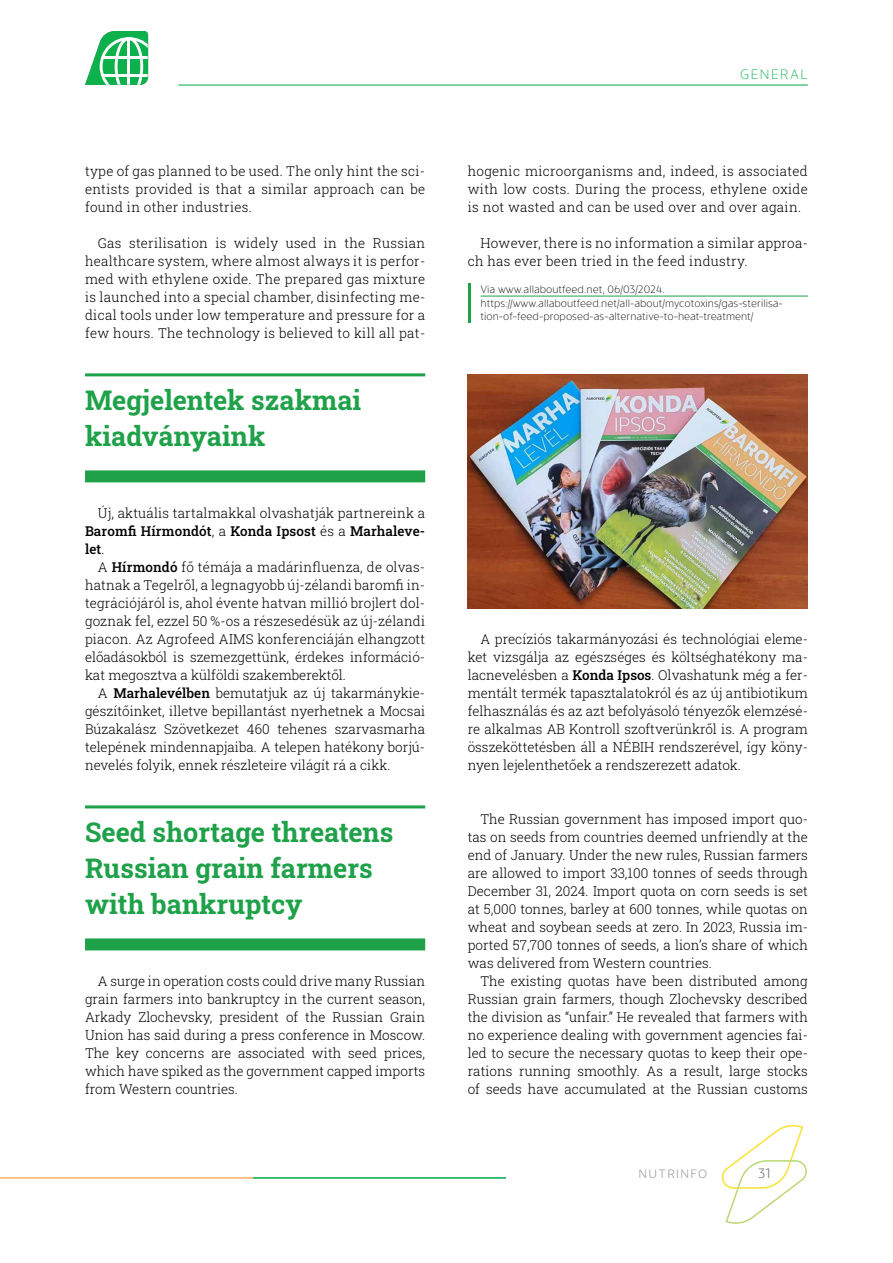
<style>
.page{position:relative;width:893px;height:1263px;background:#fff}
.page>*{position:absolute;margin:0;border:0;box-sizing:border-box;transform-origin:0 0}
.t1{font:700 27px/36px "Roboto Slab";color:#1ea149}
.t2{font:300 13.5px/18px "Roboto Slab";letter-spacing:.005em;color:#000;text-align:justify}
.t3{font:200 13.5px "Evander";letter-spacing:.105em;color:#0db14b}
.t4{font:300 13.5px "Evander Pro";color:#77787b}
.t5{font:300 12px "Evander Pro";letter-spacing:.105em;color:#9d9fa2}
.t6{font:200 10.5px/13.5px "Evander";color:#000}
.s1{font-weight:500}
</style>
<div class="page">
<svg style="left:721px;top:1125px;width:86px;height:99px"></svg>
<hr style="left:0;top:1177px;width:253px;height:2px;background:#fbb161">
<hr style="left:253px;top:1177px;width:253px;height:2px;background:#00a94d">
<hr style="left:178px;top:85px;width:630px;height:1px;background:#00a94d">
<svg style="left:85px;top:31px;width:63px;height:54px"></svg>
<hr style="left:103px;top:56px;width:45px;height:3px;background:#fff">
<hr style="left:127px;top:39px;width:3px;height:46px;background:#fff">
<hr style="left:103px;top:74px;width:45px;height:2px;background:#fff">
<hr style="left:85px;top:805px;width:340px;height:3px;background:#1ea149">
<div style="left:85px;top:938px;width:340px;height:12px;background:#1ea149"></div>
<hr style="left:468px;top:283px;width:2px;height:40px;background:#1ea149">
<hr style="left:480px;top:296px;width:328px;height:1px;background:#1ea149">
<hr style="left:85px;top:373px;width:340px;height:3px;background:#1ea149">
<div style="left:85px;top:470px;width:340px;height:12px;background:#1ea149"></div>
<img style="left:468px;top:374px;width:340px;height:234px">
<p class="t2" style="left:85px;top:162px;width:342px">type of gas planned to be used. The only hint the sci&shy;entists provided is that a similar approach can be found in other industries.</p>
<p class="t2" style="left:85px;top:234px;width:342px;text-indent:13px">Gas sterilisation is widely used in the Russian healthcare system, where almost always it is perfor&shy;med with ethylene oxide. The prepared gas mixture is launched into a special chamber, disinfecting me&shy;dical tools under low temperature and pressure for a few hours. The technology is believed to kill all pat-</p>
<h1 class="t1" style="left:85px;top:382px;width:278px">Megjelentek szakmai kiadványaink</h1>
<p class="t2" style="left:85px;top:504px;width:342px;text-indent:13px">Új, aktuális tartalmakkal olvashatják partnereink a <span class="s1">Baromfi Hírmondót</span>, a <span class="s1">Konda Ipsost</span> és a <span class="s1">Marhaleve&shy;let</span>.</p>
<p class="t2" style="left:85px;top:558px;width:342px;text-indent:13px">A <span class="s1">Hírmondó</span> fő témája a madárinfluenza, de olvas&shy;hatnak a Tegelről, a legnagyobb új-zélandi baromfi in&shy;tegrációjáról is, ahol évente hatvan millió brojlert dol&shy;goznak fel, ezzel 50 %-os a részesedésük az új-zélandi piacon. Az Agrofeed AIMS konferenciáján elhangzott előadásokból is szemezgettünk, érdekes információ&shy;kat megosztva a külföldi szakemberektől.</p>
<p class="t2" style="left:85px;top:684px;width:342px;text-indent:13px">A <span class="s1">Marhalevélben</span> bemutatjuk az új takarmánykie&shy;gészítőinket, illetve bepillantást nyerhetnek a Mocsai Búzakalász Szövetkezet 460 tehenes szarvasmarha telepének mindennapjaiba. A telepen hatékony borjú&shy;nevelés folyik, ennek részleteire világít rá a cikk.</p>
<h1 class="t1" style="left:85px;top:814px;width:310px">Seed shortage threatens<br>Russian grain farmers with bankruptcy</h1>
<p class="t2" style="left:85px;top:972px;width:342px;text-indent:13px">A surge in operation costs could drive many Russian grain farmers into bankruptcy in the current season, Arkady Zlochevsky, president of the Russian Grain Union has said during a press conference in Moscow.<br>The key concerns are associated with seed prices, which have spiked as the government capped imports from Western countries.</p>
<p class="t3" style="left:740px;top:66px;width:69px">GENERAL</p>
<p class="t2" style="left:468px;top:162px;width:342px">hogenic microorganisms and, indeed, is associated with low costs. During the process, ethylene oxide is not wasted and can be used over and over again.</p>
<p class="t2" style="left:468px;top:234px;width:342px;text-indent:13px">However, there is no information a similar approa&shy;ch has ever been tried in the feed industry.</p>
<p class="t6" style="left:480px;top:283px;width:304px">Via www.allaboutfeed.net, 06/03/2024. https://www.allaboutfeed.net/all-about/mycotoxins/gas-sterilisa&shy;tion-of-feed-proposed-as-alternative-to-heat-treatment/</p>
<p class="t2" style="left:468px;top:630px;width:342px;text-indent:13px">A precíziós takarmányozási és technológiai eleme&shy;ket vizsgálja az egészséges és költséghatékony ma&shy;lacnevelésben a <span class="s1">Konda Ipsos</span>. Olvashatunk még a fer&shy;mentált termék tapasztalatokról és az új antibiotikum felhasználás és az azt befolyásoló tényezők elemzésé&shy;re alkalmas AB Kontroll szoftverünkről is. A program összeköttetésben áll a NÉBIH rendszerével, így kön - nyen lejelenthetőek a rendszerezett adatok.</p>
<p class="t2" style="left:468px;top:810px;width:342px;text-indent:13px">The Russian government has imposed import quo&shy;tas on seeds from countries deemed unfriendly at the end of January. Under the new rules, Russian farmers are allowed to import 33,100 tonnes of seeds through December 31, 2024. Import quota on corn seeds is set at 5,000 tonnes, barley at 600 tonnes, while quotas on wheat and soybean seeds at zero. In 2023, Russia im&shy;ported 57,700 tonnes of seeds, a lion’s share of which was delivered from Western countries.</p>
<p class="t2" style="left:468px;top:972px;width:342px;text-indent:13px">The existing quotas have been distributed among Russian grain farmers, though Zlochevsky described the division as “unfair.” He revealed that farmers with no experience dealing with government agencies fai&shy;led to secure the necessary quotas to keep their ope&shy;rations running smoothly. As a result, large stocks of seeds have accumulated at the Russian customs</p>
<p class="t5" style="left:639px;top:1166px;width:70px">NUTRINFO</p>
<p class="t4" style="left:758px;top:1165px;width:15px">31</p>
</div>
